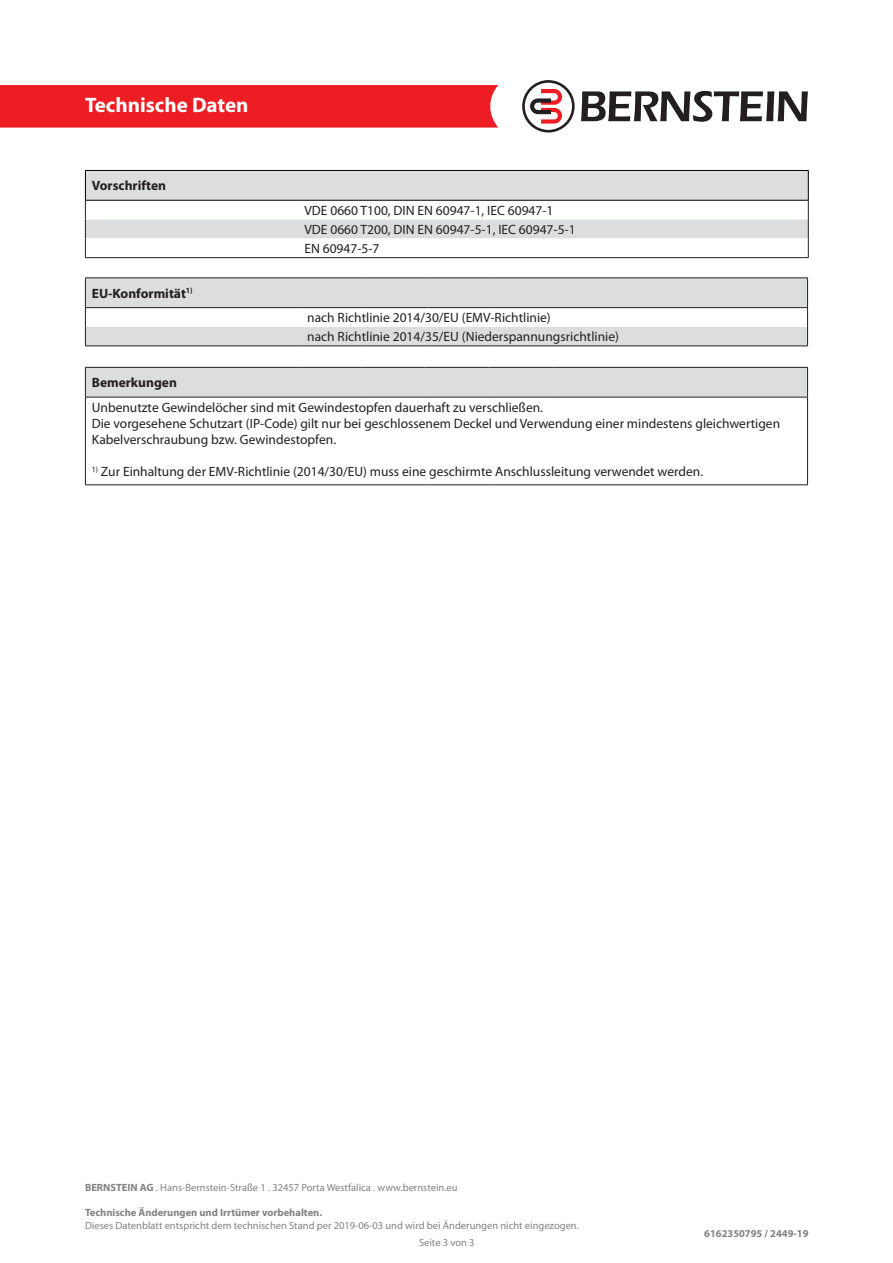
<style>
.page{position:relative;width:893px;height:1263px;background:#fff}
.page>*{position:absolute;margin:0;border:0;box-sizing:border-box;transform-origin:0 0}
.t1{font:700 21px "Myriad Pro";color:#fff}
.t2{font:13.5px/16.2px "Myriad Pro";color:#231f20}
.t3{font:700 13.5px "Myriad Pro";color:#231f20}
.t4{font:10.5px "Myriad Pro";color:#808285}
.t5{font:700 10.5px "Myriad Pro";color:#808285}
.s1{font-weight:700}
</style>
<div class="page">
<div style="left:0;top:85px;width:498px;height:43px;background:#ee1d23"></div>
<svg style="left:581px;top:91px;width:227px;height:31px"></svg>
<svg style="left:522px;top:80px;width:53px;height:53px"></svg>
<hr style="left:85px;top:170px;width:213px;height:1px;background:#000">
<hr style="left:298px;top:170px;width:511px;height:1px;background:#000">
<svg style="left:85px;top:171px;width:724px;height:86px"></svg>
<hr style="left:85px;top:257px;width:213px;height:1px;background:#231f20">
<hr style="left:298px;top:257px;width:511px;height:1px;background:#231f20">
<div style="left:85px;top:368px;width:723px;height:29px;background:#dcdddf"></div>
<hr style="left:85px;top:397px;width:1px;height:87px;background:#231f20">
<hr style="left:807px;top:397px;width:1px;height:87px;background:#231f20">
<hr style="left:85px;top:367px;width:213px;height:1px;background:#231f20">
<hr style="left:298px;top:367px;width:64px;height:1px;background:#231f20">
<hr style="left:362px;top:367px;width:64px;height:1px;background:#231f20">
<hr style="left:426px;top:367px;width:63px;height:1px;background:#231f20">
<hr style="left:489px;top:367px;width:64px;height:1px;background:#231f20">
<hr style="left:553px;top:367px;width:255px;height:1px;background:#231f20">
<hr style="left:85px;top:397px;width:213px;height:1px;background:#231f20">
<hr style="left:298px;top:397px;width:64px;height:1px;background:#231f20">
<hr style="left:362px;top:397px;width:64px;height:1px;background:#231f20">
<hr style="left:426px;top:397px;width:63px;height:1px;background:#231f20">
<hr style="left:489px;top:397px;width:64px;height:1px;background:#231f20">
<hr style="left:553px;top:397px;width:255px;height:1px;background:#231f20">
<hr style="left:85px;top:484px;width:213px;height:1px;background:#231f20">
<hr style="left:298px;top:484px;width:64px;height:1px;background:#231f20">
<hr style="left:362px;top:484px;width:64px;height:1px;background:#231f20">
<hr style="left:426px;top:484px;width:63px;height:1px;background:#231f20">
<hr style="left:489px;top:484px;width:64px;height:1px;background:#231f20">
<hr style="left:553px;top:484px;width:255px;height:1px;background:#231f20">
<svg style="left:85px;top:278px;width:723px;height:67px"></svg>
<hr style="left:85px;top:277px;width:216px;height:1px;background:#231f20">
<hr style="left:301px;top:277px;width:64px;height:1px;background:#231f20">
<hr style="left:365px;top:277px;width:63px;height:1px;background:#231f20">
<hr style="left:428px;top:277px;width:64px;height:1px;background:#231f20">
<hr style="left:492px;top:277px;width:64px;height:1px;background:#231f20">
<hr style="left:556px;top:277px;width:252px;height:1px;background:#231f20">
<hr style="left:85px;top:307px;width:216px;height:1px;background:#231f20">
<hr style="left:301px;top:307px;width:64px;height:1px;background:#231f20">
<hr style="left:365px;top:307px;width:63px;height:1px;background:#231f20">
<hr style="left:428px;top:307px;width:64px;height:1px;background:#231f20">
<hr style="left:492px;top:307px;width:64px;height:1px;background:#231f20">
<hr style="left:556px;top:307px;width:252px;height:1px;background:#231f20">
<hr style="left:85px;top:345px;width:216px;height:1px;background:#231f20">
<hr style="left:301px;top:345px;width:64px;height:1px;background:#231f20">
<hr style="left:365px;top:345px;width:63px;height:1px;background:#231f20">
<hr style="left:428px;top:345px;width:64px;height:1px;background:#231f20">
<hr style="left:492px;top:345px;width:64px;height:1px;background:#231f20">
<hr style="left:556px;top:345px;width:252px;height:1px;background:#231f20">
<h1 class="t1" style="left:85px;top:91px;width:165px">Technische Daten</h1>
<p class="t3" style="left:92px;top:177px;width:76px">Vorschriften</p>
<p class="t3" style="left:92px;top:284px;width:102px">EU-Konformität<sup>1)</sup></p>
<p class="t2" style="left:304px;top:202px;width:251px">VDE 0660 T100, DIN EN 60947-1, IEC 60947-1</p>
<p class="t2" style="left:304px;top:221px;width:273px">VDE 0660 T200, DIN EN 60947-5-1, IEC 60947-5-1</p>
<p class="t2" style="left:304px;top:240px;width:77px">EN 60947-5-7</p>
<p class="t2" style="left:307px;top:310px;width:245px">nach Richtlinie 2014/30/EU (EMV-Richtlinie)</p>
<p class="t2" style="left:307px;top:328px;width:313px">nach Richtlinie 2014/35/EU (Niederspannungsrichtlinie)</p>
<p class="t3" style="left:92px;top:374px;width:87px">Bemerkungen</p>
<p class="t2" style="left:92px;top:399px;width:690px">Unbenutzte Gewindelöcher sind mit Gewindestopfen dauerhaft zu verschließen.<br>Die vorgesehene Schutzart (IP-Code) gilt nur bei geschlossenem Deckel und Verwendung einer mindestens gleichwertigen<br>Kabelverschraubung bzw. Gewindestopfen.</p>
<p class="t2" style="left:92px;top:463px;width:613px"><sup>1)</sup> Zur Einhaltung der EMV-Richtlinie (2014/30/EU) muss eine geschirmte Anschlussleitung verwendet werden.</p>
<p class="t4" style="left:85px;top:1181px;width:374px"><span class="s1">BERNSTEIN AG</span> . Hans-Bernstein-Straße 1 . 32457 Porta Westfalica . www.bernstein.eu</p>
<p class="t5" style="left:85px;top:1206px;width:239px">Technische Änderungen und Irrtümer vorbehalten.</p>
<p class="t4" style="left:85px;top:1219px;width:495px">Dieses Datenblatt entspricht dem technischen Stand per 2019-06-03 und wird bei Änderungen nicht eingezogen.</p>
<p class="t4" style="left:419px;top:1236px;width:57px">Seite 3 von 3</p>
<p class="t5" style="left:704px;top:1227px;width:106px">6162350795 / 2449-19</p>
</div>
